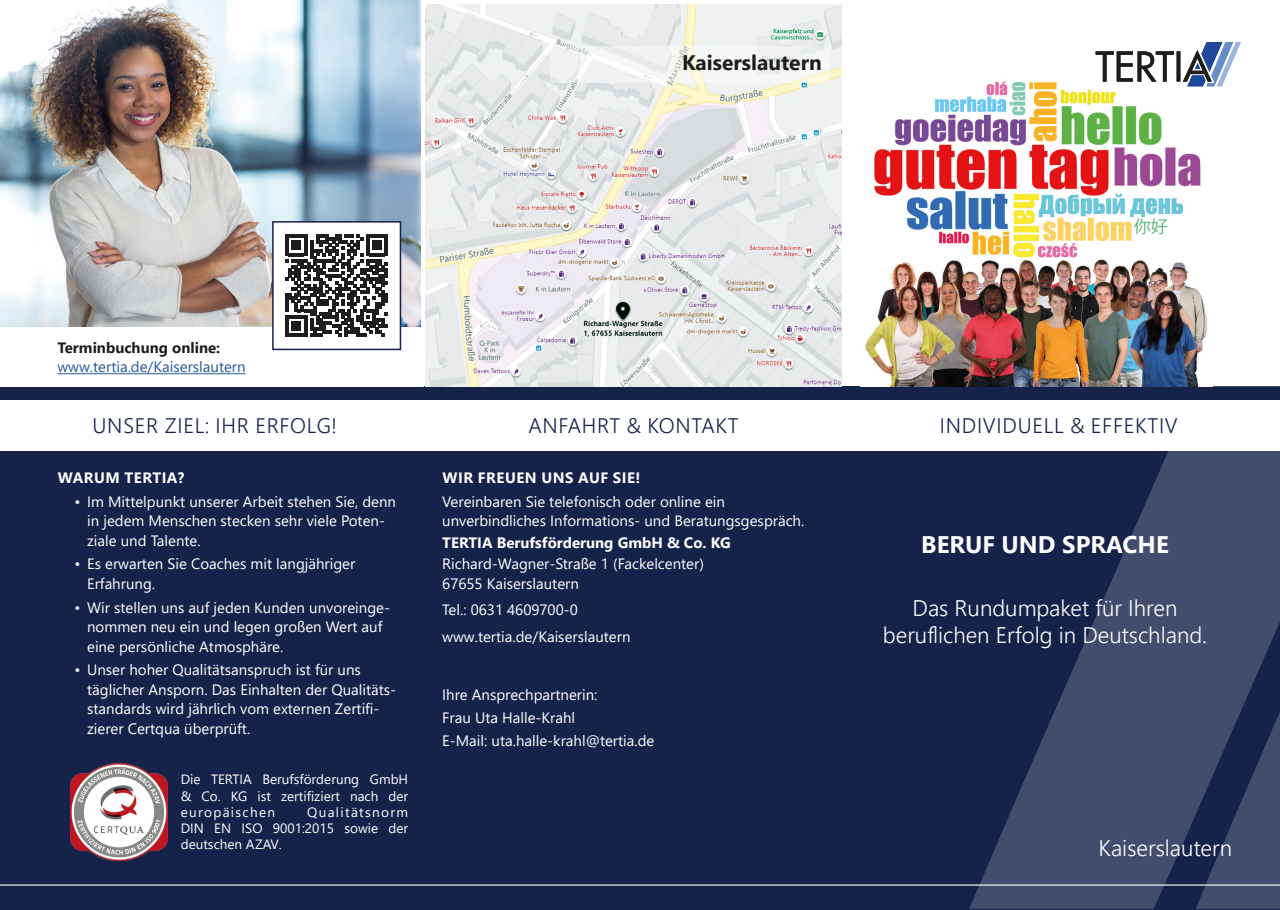
<style>
.page{position:relative;width:1280px;height:910px;background:#fff}
.page>*{position:absolute;margin:0;border:0;box-sizing:border-box;transform-origin:0 0}
.t1{font:700 24px "Segoe UI";color:#fff}
.t2{font:300 22.5px/27px "Segoe UI";color:#fff;text-align:center}
.t3{font:300 21px "Segoe UI";letter-spacing:.035em;color:#15224a}
.t4{font:700 21px "Segoe UI";color:#1d1d1b}
.t5{font:15px/19.5px "Segoe UI";color:#fff}
.t6{font:700 15px "Segoe UI";letter-spacing:.035em;color:#fff}
.t7{font:700 15px "Segoe UI";color:#fff}
.t8{font:15px "Segoe UI";color:#275b9c}
.t9{font:700 15px "Segoe UI";color:#1d1d1b}
.t10{font:13.5px/16.2px "Segoe UI";color:#fff;text-align:justify}
</style>
<div class="page">
<div style="left:0;top:387px;width:1280px;height:523px;background:#15224a"></div>
<hr style="left:0;top:884px;width:1280px;height:2px;background:#fff">
<svg style="left:1023px;top:386px;width:257px;height:457px;fill:#424d6d"></svg>
<svg style="left:969px;top:783px;width:214px;height:126px"></svg>
<svg style="left:1196px;top:711px;width:84px;height:198px"></svg>
<img style="left:70px;top:763px;width:98px;height:98px">
<img style="left:865px;top:81px;width:347px;height:306px">
<img style="left:0;top:0;width:421px;height:327px">
<div style="left:0;top:400px;width:1280px;height:51px;background:#fff"></div>
<div style="left:0;top:387px;width:1280px;height:13px;background:#15224a"></div>
<img style="left:425px;top:4px;width:417px;height:383px">
<svg style="left:550px;top:46px;width:279px;height:37px;fill:#f5f6f4"></svg>
<svg style="left:1095px;top:43px;width:146px;height:43px"></svg>
<hr style="left:57px;top:373px;width:189px;height:1px;background:#275b9c">
<div style="left:273px;top:222px;width:127px;height:127px;background:#fff"></div>
<svg style="left:285px;top:234px;width:103px;height:103px"></svg>
<div style="left:272px;top:221px;width:129px;height:129px;border:2px solid #15224a"></div>
<p class="t9" style="left:57px;top:333px;width:164px">Terminbuchung online:</p>
<p class="t8" style="left:57px;top:353px;width:190px">www.tertia.de/Kaiserslautern</p>
<h3 class="t4" style="left:682px;top:42px;width:141px">Kaiserslautern</h3>
<h3 class="t3" style="left:93px;top:406px;width:246px">UNSER ZIEL: IHR ERFOLG!</h3>
<h3 class="t3" style="left:528px;top:406px;width:212px">ANFAHRT &amp; KONTAKT</h3>
<h3 class="t3" style="left:940px;top:406px;width:239px">INDIVIDUELL &amp; EFFEKTIV</h3>
<p class="t6" style="left:58px;top:463px;width:128px">WARUM TERTIA?</p>
<p class="t5" style="left:87px;top:490px;width:310px;text-indent:-13px">• Im Mittelpunkt unserer Arbeit stehen Sie, denn in jedem Menschen stecken sehr viele Poten&shy;ziale und Talente.</p>
<p class="t5" style="left:87px;top:553px;width:270px;text-indent:-13px">• Es erwarten Sie Coaches mit langjähriger<br>Erfahrung.</p>
<p class="t5" style="left:87px;top:596px;width:304px;text-indent:-13px">• Wir stellen uns auf jeden Kunden unvoreinge&shy;nommen neu ein und legen großen Wert auf eine persönliche Atmosphäre.</p>
<p class="t5" style="left:87px;top:659px;width:311px;text-indent:-13px">• Unser hoher Qualitätsanspruch ist für uns täglicher Ansporn. Das Einhalten der Qualitäts&shy;standards wird jährlich vom externen Zertifi&shy;zierer Certqua überprüft.</p>
<p class="t10" style="left:181px;top:770px;width:229px">Die TERTIA Berufsförderung GmbH &amp; Co. KG ist zertifiziert nach der europäischen</p>
<p class="t10" style="left:181px;top:803px;width:229px;text-indent:126px">Qualitätsnorm DIN EN ISO 9001:2015 sowie der deutschen AZAV.</p>
<p class="t6" style="left:442px;top:463px;width:199px">WIR FREUEN UNS AUF SIE!</p>
<p class="t5" style="left:442px;top:490px;width:364px">Vereinbaren Sie telefonisch oder online ein unverbindliches Informations- und Beratungsgespräch.</p>
<p class="t7" style="left:442px;top:529px;width:290px">TERTIA Berufsförderung GmbH &amp; Co. KG</p>
<p class="t5" style="left:442px;top:552px;width:263px;line-height:20.1px">Richard-Wagner-Straße 1 (Fackelcenter)<br>67655 Kaiserslautern</p>
<p class="t5" style="left:442px;top:595px;width:190px;line-height:26.5px">Tel.: 0631 4609700-0 www.tertia.de/Kaiserslautern</p>
<p class="t5" style="left:442px;top:683px;width:157px;line-height:22.2px">Ihre Ansprechpartnerin:<br>Frau Uta Halle-Krahl</p>
<p class="t5" style="left:442px;top:730px;width:214px">E-Mail: uta.halle-krahl@tertia.de</p>
<h1 class="t1" style="left:921px;top:522px;width:249px">BERUF UND SPRACHE</h1>
<h2 class="t2" style="left:883px;top:592px;width:326px">Das Rundumpaket für Ihren beruflichen Erfolg in Deutschland.</h2>
<h2 class="t2" style="left:1098px;top:832px;width:135px">Kaiserslautern</h2>
</div>
